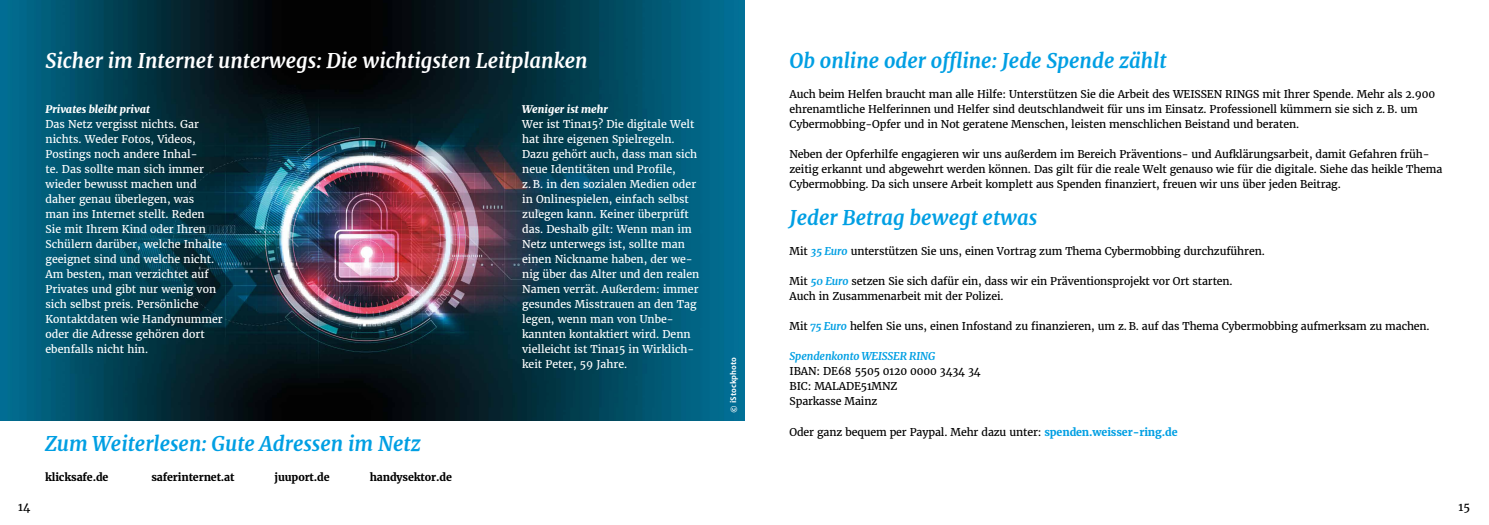
<style>
.page{position:relative;width:1489px;height:525px;background:#fff}
.page>*{position:absolute;margin:0;border:0;box-sizing:border-box;transform-origin:0 0}
.t1{font:italic 700 20px "Merriweather";color:#009fe3}
.t2{font:italic 700 20px "Merriweather";color:#fff}
.t3{font:11.25px "Merriweather";color:#000}
.t4{font:10.62px/15px "Merriweather";letter-spacing:-.01em;color:#000}
.t5{font:10.62px/15px "Merriweather";color:#fff}
.t6{font:700 10.62px "Merriweather";letter-spacing:-.01em;color:#000}
.t7{font:italic 900 10.62px "Merriweather";color:#fff}
.t8{font:italic 700 10.62px "Merriweather";letter-spacing:-.01em;color:#009fe3}
.t9{font:700 7.5px "Merriweather Sans";color:#fff}
.s1{font-weight:700;font-style:italic;color:#009fe3}
.s2{font-weight:700;color:#009fe3}
</style>
<div class="page">
<img style="left:0;top:0;width:744px;height:420px">
<h1 class="t2" style="left:46px;top:48px;width:543px">Sicher im Internet unterwegs: Die wichtigsten Leitplanken</h1>
<p class="t7" style="left:46px;top:102px;width:106px">Privates bleibt privat</p>
<p class="t5" style="left:46px;top:116px;width:179px">Das Netz vergisst nichts. Gar nichts. Weder Fotos, Videos,<br>Postings noch andere Inhal-<br>te. Das sollte man sich immer wieder bewusst machen und daher genau überlegen, was<br>man ins Internet stellt. Reden<br>Sie mit Ihrem Kind oder Ihren<br>Schülern darüber, welche Inhalte geeignet sind und welche nicht.<br>Am besten, man verzichtet auf<br>Privates und gibt nur wenig von sich selbst preis. Persönliche<br>Kontaktdaten wie Handynummer oder die Adresse gehören dort ebenfalls nicht hin.</p>
<p class="t7" style="left:522px;top:102px;width:87px">Weniger ist mehr</p>
<p class="t5" style="left:522px;top:116px;width:179px">Wer ist Tina15? Die digitale Welt hat ihre eigenen Spielregeln.<br>Dazu gehört auch, dass man sich neue Identitäten und Profile,<br>z. B. in den sozialen Medien oder in Onlinespielen, einfach selbst zulegen kann. Keiner überprüft das. Deshalb gilt: Wenn man im<br>Netz unterwegs ist, sollte man einen Nickname haben, der we&shy;nig über das Alter und den realen<br>Namen verrät. Außerdem: immer gesundes Misstrauen an den Tag legen, wenn man von Unbe&shy;kannten kontaktiert wird. Denn vielleicht ist Tina15 in Wirklich&shy;keit Peter, 59 Jahre.</p>
<p class="t3" style="left:18px;top:499px;width:14px">14</p>
<h1 class="t1" style="left:45px;top:430px;width:377px">Zum Weiterlesen: Gute Adressen im Netz</h1>
<p class="t6" style="left:45px;top:470px;width:65px">klicksafe.de</p>
<p class="t6" style="left:151px;top:470px;width:85px">saferinternet.at</p>
<p class="t6" style="left:274px;top:470px;width:57px">juuport.de</p>
<p class="t6" style="left:370px;top:470px;width:84px">handysektor.de</p>
<p class="t9" style="left:728px;top:413px;width:58px;rotate:-90deg">© iStockphoto</p>
<h1 class="t1" style="left:789px;top:48px;width:378px">Ob online oder offline: Jede Spende zählt</h1>
<p class="t4" style="left:789px;top:86px;width:647px">Auch beim Helfen braucht man alle Hilfe: Unterstützen Sie die Arbeit des WEISSEN RINGS mit Ihrer Spende. Mehr als 2.900 ehrenamtliche Helferinnen und Helfer sind deutschlandweit für uns im Einsatz. Professionell kümmern sie sich z. B. um<br>Cybermobbing-Opfer und in Not geratene Menschen, leisten menschlichen Beistand und beraten.</p>
<p class="t4" style="left:789px;top:146px;width:654px">Neben der Opferhilfe engagieren wir uns außerdem im Bereich Präventions- und Aufklärungsarbeit, damit Gefahren früh&shy;zeitig erkannt und abgewehrt werden können. Das gilt für die reale Welt genauso wie für die digitale. Siehe das heikle Thema<br>Cybermobbing. Da sich unsere Arbeit komplett aus Spenden finanziert, freuen wir uns über jeden Beitrag.</p>
<h1 class="t1" style="left:789px;top:205px;width:249px">Jeder Betrag bewegt etwas</h1>
<p class="t4" style="left:789px;top:244px;width:477px">Mit <span class="s1">35 Euro</span> unterstützen Sie uns, einen Vortrag zum Thema Cybermobbing durchzuführen.</p>
<p class="t4" style="left:789px;top:274px;width:444px">Mit <span class="s1">50 Euro</span> setzen Sie sich dafür ein, dass wir ein Präventionsprojekt vor Ort starten.<br>Auch in Zusammenarbeit mit der Polizei.</p>
<p class="t4" style="left:789px;top:319px;width:641px">Mit <span class="s1">75 Euro</span> helfen Sie uns, einen Infostand zu finanzieren, um z. B. auf das Thema Cybermobbing aufmerksam zu machen.</p>
<p class="t8" style="left:789px;top:350px;width:147px">Spendenkonto WEISSER RING</p>
<p class="t4" style="left:789px;top:364px;width:193px">IBAN: DE68 5505 0120 0000 3434 34<br>BIC: MALADE51MNZ<br>Sparkasse Mainz</p>
<p class="t4" style="left:789px;top:424px;width:389px">Oder ganz bequem per Paypal. Mehr dazu unter: <span class="s2">spenden.weisser-ring.de</span></p>
<p class="t3" style="left:1458px;top:499px;width:13px">15</p>
</div>
